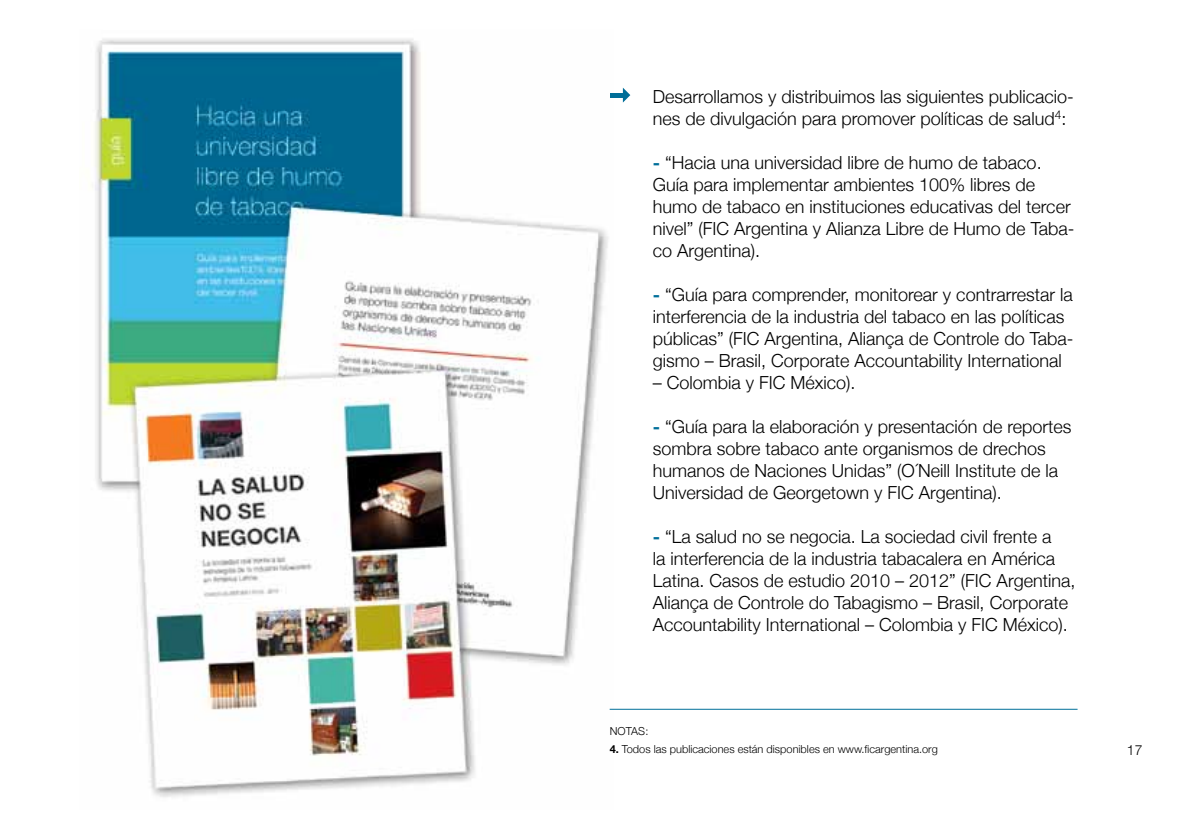
<style>
.page{position:relative;width:1191px;height:840px;background:#fff}
.page>*{position:absolute;margin:0;border:0;box-sizing:border-box;transform-origin:0 0}
.t1{font:300 18px/22px "Helvetica Neue";color:#000}
.t2{font:300 14px "Helvetica Neue";color:#000}
.t3{font:300 11px "Helvetica Neue";color:#000}
.s1{font-weight:700;color:#006f9a}
.s2{font-weight:700}
</style>
<div class="page">
<img style="left:95px;top:39px;width:518px;height:758px">
<hr style="left:609px;top:93px;width:15px;height:4px;background:#006e98">
<svg style="left:623px;top:88px;width:7px;height:14px"></svg>
<hr style="left:609px;top:708px;width:468px;height:1px;background:#006f9a">
<p class="t1" style="left:652px;top:84px;width:423px">Desarrollamos y distribuimos las siguientes publicacio&shy;nes de divulgación para promover políticas de salud<sup>4</sup>:</p>
<p class="t1" style="left:653px;top:150px;width:423px"><span class="s1">-</span> “Hacia una universidad libre de humo de tabaco.<br>Guía para implementar ambientes 100% libres de humo de tabaco en instituciones educativas del tercer nivel” (FIC Argentina y Alianza Libre de Humo de Taba&shy;co Argentina).</p>
<p class="t1" style="left:653px;top:282px;width:422px"><span class="s1">-</span> “Guía para comprender, monitorear y contrarrestar la interferencia de la industria del tabaco en las políticas públicas” (FIC Argentina, Aliança de Controle do Taba&shy;gismo – Brasil, Corporate Accountability International</p>
<p class="t1" style="left:653px;top:370px;width:204px">– Colombia y FIC México).</p>
<p class="t1" style="left:653px;top:414px;width:420px"><span class="s1">-</span> “Guía para la elaboración y presentación de reportes sombra sobre tabaco ante organismos de drechos humanos de Naciones Unidas” (O´Neill Institute de la Universidad de Georgetown y FIC Argentina).</p>
<p class="t1" style="left:653px;top:524px;width:424px"><span class="s1">-</span> “La salud no se negocia. La sociedad civil frente a<br>la interferencia de la industria tabacalera en América Latina. Casos de estudio 2010 – 2012” (FIC Argentina, Aliança de Controle do Tabagismo – Brasil, Corporate Accountability International – Colombia y FIC México).</p>
<p class="t3" style="left:609px;top:722px;width:40px">NOTAS:</p>
<p class="t3" style="left:609px;top:740px;width:330px"><span class="s2">4.</span> Todos las publicaciones están disponibles en www.ficargentina.org</p>
<p class="t2" style="left:1126px;top:738px;width:17px">17</p>
</div>
